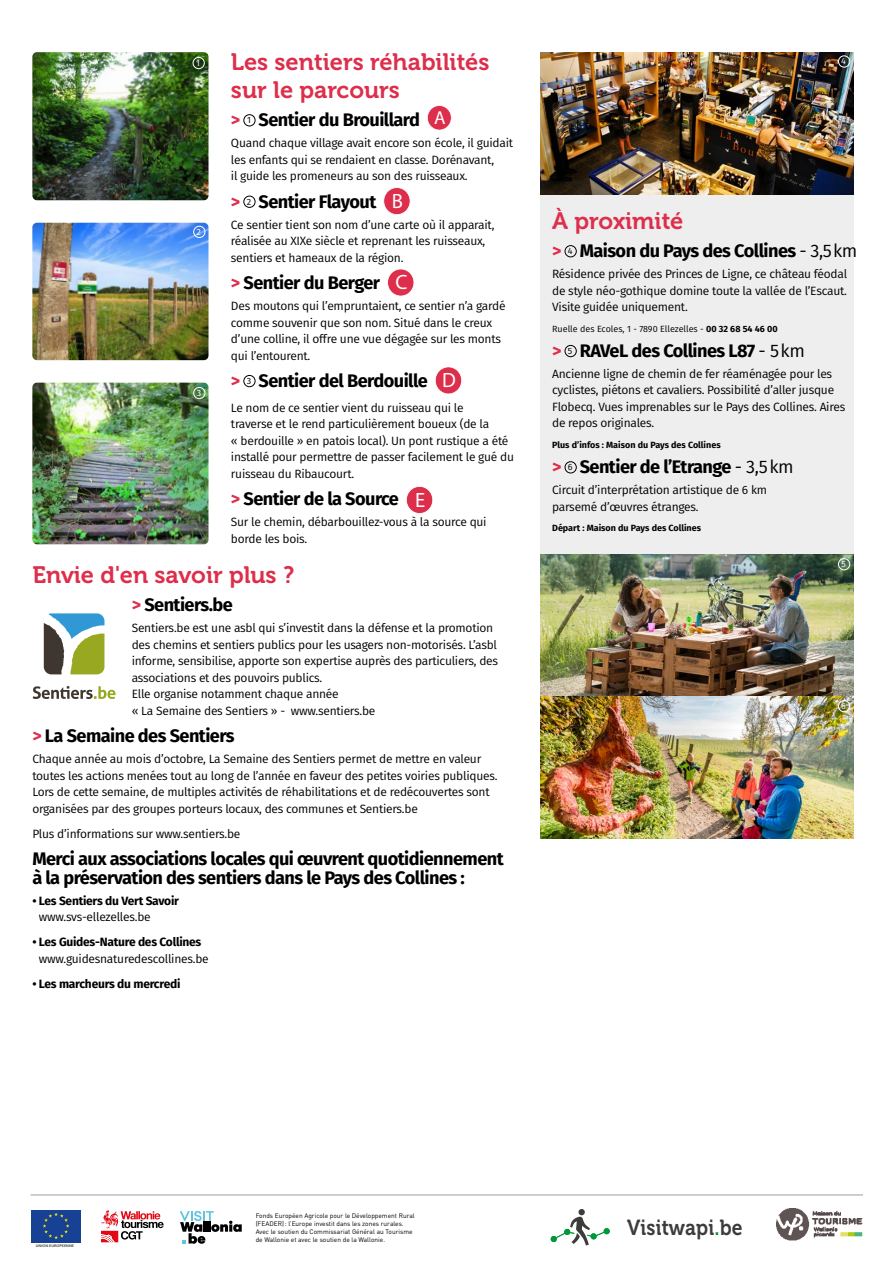
<style>
.page{position:relative;width:893px;height:1263px;background:#fff}
.page>*{position:absolute;margin:0;border:0;box-sizing:border-box;transform-origin:0 0}
.t1{font:23.7px/28.3px "Museo 700";color:#dd2e4b}
.t2{font:21.75px "Museo 700";letter-spacing:.01em;color:#3c3c3b;scale:.89 1}
.t3{font:700 18.15px/18.9px "Fira Sans";letter-spacing:-.03em;color:#000}
.t4{font:15.9px/14.4px "Museo 700";letter-spacing:.01em;color:#3c3c3b;scale:.89 1}
.t5{font:12px/16.5px "Fira Sans";letter-spacing:-.02em;color:#000}
.t6{font:700 12px "Fira Sans";letter-spacing:-.02em;color:#000}
.t7{font:700 9px "Fira Sans";color:#000}
.t8{font:9px "Fira Sans";color:#000}
.t9{font:9px "Fira Sans";color:#fff}
.t10{font:6.6px/7.8px "DIN";color:#000}
.t11{font:600 3.75px "Myriad Pro";color:#403e40;scale:1.1 1}
.s1{color:#dd2e4b}
.s2{font-family:"Myriad Pro";font-weight:400;font-size:18.75px;color:#fff}
.s3{font-family:"Myriad Pro";font-weight:400;font-size:20.7px;color:#fff}
.s4{font-weight:400}
.s5{font-weight:700}
.s6{color:#00953b}
</style>
<div class="page">
<hr style="left:31px;top:1195px;width:836px;height:1px;background:#9d9d9c">
<img style="left:32px;top:52px;width:176px;height:148px">
<div style="left:540px;top:52px;width:314px;height:787px;background:#eee"></div>
<div style="left:244px;top:114px;width:11px;height:12px;border:1px solid #000;border-radius:50%"></div>
<svg style="left:427px;top:105px;width:25px;height:25px"></svg>
<div style="left:244px;top:196px;width:11px;height:12px;border:1px solid #000;border-radius:50%"></div>
<svg style="left:383px;top:187px;width:28px;height:28px"></svg>
<svg style="left:387px;top:269px;width:27px;height:27px"></svg>
<div style="left:244px;top:375px;width:11px;height:12px;border:1px solid #000;border-radius:50%"></div>
<svg style="left:435px;top:366px;width:27px;height:28px"></svg>
<svg style="left:406px;top:486px;width:27px;height:28px"></svg>
<div style="left:193px;top:57px;width:12px;height:12px;border:1px solid #fff;border-radius:50%"></div>
<img style="left:32px;top:383px;width:176px;height:161px">
<img style="left:32px;top:223px;width:176px;height:137px">
<div style="left:193px;top:226px;width:12px;height:12px;border:1px solid #fff;border-radius:50%"></div>
<div style="left:193px;top:387px;width:12px;height:12px;border:1px solid #fff;border-radius:50%"></div>
<img style="left:540px;top:52px;width:314px;height:142px">
<div style="left:838px;top:56px;width:12px;height:11px;border:1px solid #fff;border-radius:50%"></div>
<img style="left:540px;top:555px;width:314px;height:284px">
<div style="left:838px;top:558px;width:12px;height:12px;border:1px solid #fff;border-radius:50%"></div>
<div style="left:838px;top:700px;width:12px;height:12px;border:1px solid #fff;border-radius:50%"></div>
<div style="left:565px;top:245px;width:11px;height:12px;border:1px solid #000;border-radius:50%"></div>
<div style="left:565px;top:345px;width:11px;height:12px;border:1px solid #000;border-radius:50%"></div>
<div style="left:565px;top:461px;width:11px;height:12px;border:1px solid #000;border-radius:50%"></div>
<svg style="left:33px;top:686px;width:83px;height:13px"></svg>
<svg style="left:44px;top:613px;width:60px;height:61px"></svg>
<div style="left:31px;top:1210px;width:50px;height:32px;background:#164194"></div>
<svg style="left:43px;top:1212px;width:26px;height:27px"></svg>
<svg style="left:101px;top:1210px;width:63px;height:32px"></svg>
<svg style="left:180px;top:1211px;width:62px;height:33px"></svg>
<img style="left:776px;top:1208px;width:87px;height:33px">
<div style="left:578px;top:1209px;width:7px;height:6px;background:#3c3c3b;border-radius:50%"></div>
<svg style="left:550px;top:1217px;width:60px;height:28px"></svg>
<p class="t9" style="left:196px;top:56px;width:5px">1</p>
<p class="t9" style="left:197px;top:225px;width:6px">2</p>
<p class="t9" style="left:197px;top:386px;width:6px">3</p>
<h1 class="t1" style="left:231px;top:48px;width:260px">Les sentiers réhabilités sur le parcours</h1>
<h3 class="t3" style="left:231px;top:109px;width:216px"><span class="s1">&gt;</span> <sup>1</sup> Sentier du Brouillard <span class="s2">A</span></h3>
<p class="t5" style="left:231px;top:134px;width:284px">Quand chaque village avait encore son école, il guidait les enfants qui se rendaient en classe. Dorénavant,<br>il guide les promeneurs au son des ruisseaux.</p>
<h3 class="t3" style="left:231px;top:191px;width:174px"><span class="s1">&gt;</span> <sup>2</sup> Sentier Flayout <span class="s3">B</span></h3>
<p class="t5" style="left:231px;top:216px;width:265px">Ce sentier tient son nom d’une carte où il apparait, réalisée au XIXe siècle et reprenant les ruisseaux, sentiers et hameaux de la région.</p>
<h3 class="t3" style="left:231px;top:272px;width:178px"><span class="s1">&gt;</span> Sentier du Berger <span class="s3">C</span></h3>
<p class="t5" style="left:231px;top:297px;width:276px">Des moutons qui l’empruntaient, ce sentier n’a gardé comme souvenir que son nom. Situé dans le creux d’une colline, il offre une vue dégagée sur les monts qui l’entourent.</p>
<h3 class="t3" style="left:231px;top:370px;width:226px"><span class="s1">&gt;</span> <sup>3</sup> Sentier del Berdouille <span class="s3">D</span></h3>
<p class="t5" style="left:231px;top:399px;width:285px">Le nom de ce sentier vient du ruisseau qui le<br>traverse et le rend particulièrement boueux (de la<br>« berdouille » en patois local). Un pont rustique a été installé pour permettre de passer facilement le gué du ruisseau du Ribaucourt.</p>
<h3 class="t3" style="left:231px;top:488px;width:196px"><span class="s1">&gt;</span> Sentier de la Source <span class="s3">E</span></h3>
<p class="t5" style="left:231px;top:514px;width:257px">Sur le chemin, débarbouillez-vous à la source qui borde les bois.</p>
<h1 class="t1" style="left:32px;top:561px;width:263px">Envie d'en savoir plus ?</h1>
<h3 class="t3" style="left:132px;top:594px;width:103px"><span class="s1">&gt;</span> Sentiers.be</h3>
<p class="t5" style="left:132px;top:619px;width:368px">Sentiers.be est une asbl qui s’investit dans la défense et la promotion des chemins et sentiers publics pour les usagers non-motorisés. L’asbl informe, sensibilise, apporte son expertise auprès des particuliers, des associations et des pouvoirs publics.<br>Elle organise notamment chaque année<br>« La Semaine des Sentiers » - www.sentiers.be</p>
<h3 class="t3" style="left:32px;top:725px;width:204px"><span class="s1">&gt;</span> La Semaine des Sentiers</h3>
<p class="t5" style="left:32px;top:750px;width:467px">Chaque année au mois d’octobre, La Semaine des Sentiers permet de mettre en valeur toutes les actions menées tout au long de l’année en faveur des petites voiries publiques.<br>Lors de cette semaine, de multiples activités de réhabilitations et de redécouvertes sont organisées par des groupes porteurs locaux, des communes et Sentiers.be</p>
<p class="t5" style="left:32px;top:825px;width:210px">Plus d’informations sur www.sentiers.be</p>
<h3 class="t3" style="left:32px;top:848px;width:473px">Merci aux associations locales qui œuvrent quotidiennement à la préservation des sentiers dans le Pays des Collines :</h3>
<p class="t6" style="left:32px;top:891px;width:148px">• Les Sentiers du Vert Savoir</p>
<p class="t5" style="left:39px;top:909px;width:113px">www.svs-ellezelles.be</p>
<p class="t6" style="left:32px;top:932px;width:170px">• Les Guides-Nature des Collines</p>
<p class="t5" style="left:39px;top:950px;width:171px">www.guidesnaturedescollines.be</p>
<p class="t6" style="left:32px;top:974px;width:150px">• Les marcheurs du mercredi</p>
<p class="t9" style="left:841px;top:55px;width:6px">4</p>
<h1 class="t1" style="left:552px;top:207px;width:133px">À proximité</h1>
<h3 class="t3" style="left:552px;top:240px;width:307px"><span class="s1">&gt;</span> <sup>4</sup> Maison du Pays des Collines <span class="s4">- 3,5km</span></h3>
<p class="t5" style="left:552px;top:265px;width:296px;text-align:justify">Résidence privée des Princes de Ligne, ce château féodal de style néo-gothique domine toute la vallée de l’Escaut.<br>Visite guidée uniquement.</p>
<p class="t8" style="left:552px;top:322px;width:227px">Ruelle des Ecoles, 1 - 7890 Ellezelles - <span class="s5">00 32 68 54 46 00</span></p>
<h3 class="t3" style="left:552px;top:340px;width:254px"><span class="s1">&gt;</span> <sup>5</sup> RAVeL des Collines L87 <span class="s4">- 5km</span></h3>
<p class="t5" style="left:552px;top:365px;width:295px">Ancienne ligne de chemin de fer réaménagée pour les cyclistes, piétons et cavaliers. Possibilité d’aller jusque Flobecq. Vues imprenables sur le Pays des Collines. Aires de repos originales.</p>
<p class="t7" style="left:552px;top:437px;width:170px">Plus d’infos : Maison du Pays des Collines</p>
<h3 class="t3" style="left:552px;top:456px;width:243px"><span class="s1">&gt;</span> <sup>6</sup> Sentier de l’Etrange <span class="s4">- 3,5km</span></h3>
<p class="t5" style="left:552px;top:481px;width:216px">Circuit d’interprétation artistique de 6 km parsemé d’œuvres étranges.</p>
<p class="t7" style="left:552px;top:520px;width:150px">Départ : Maison du Pays des Collines</p>
<p class="t9" style="left:841px;top:557px;width:6px">5</p>
<p class="t9" style="left:841px;top:699px;width:6px">6</p>
<p class="t11" style="left:32px;top:1243px;width:36px">UNION EUROPEENNE</p>
<p class="t11" style="left:36px;top:1243px;width:36px">UNION EUROPEENNE</p>
<p class="t10" style="left:251px;top:1212px;width:161px">Fonds Européen Agricole pour le Développement Rural (FEADER) : l’Europe investit dans les zones rurales.<br>Avec le soutien du Commissariat Général au Tourisme de Wallonie et avec le soutien de la Wallonie.</p>
<p class="t10" style="left:256px;top:1212px;width:161px">Fonds Européen Agricole pour le Dévelo pement Rural (FEADER) : l’Europe inves it dans les zones rurales.<br>Avec le soutien du Commissariat Général au Tourisme de Wallonie et avec le soutien de la Wallonie.</p>
<h3 class="t4" style="left:583px;top:1212px;width:109px">La Wallonie picarde à vélo</h3>
<h3 class="t4" style="left:587px;top:1212px;width:109px">La Wa lonie picarde à vélo</h3>
<h2 class="t2" style="left:627px;top:1215px;width:131px">Visitwapi<span class="s6">.</span>be</h2>
</div>
